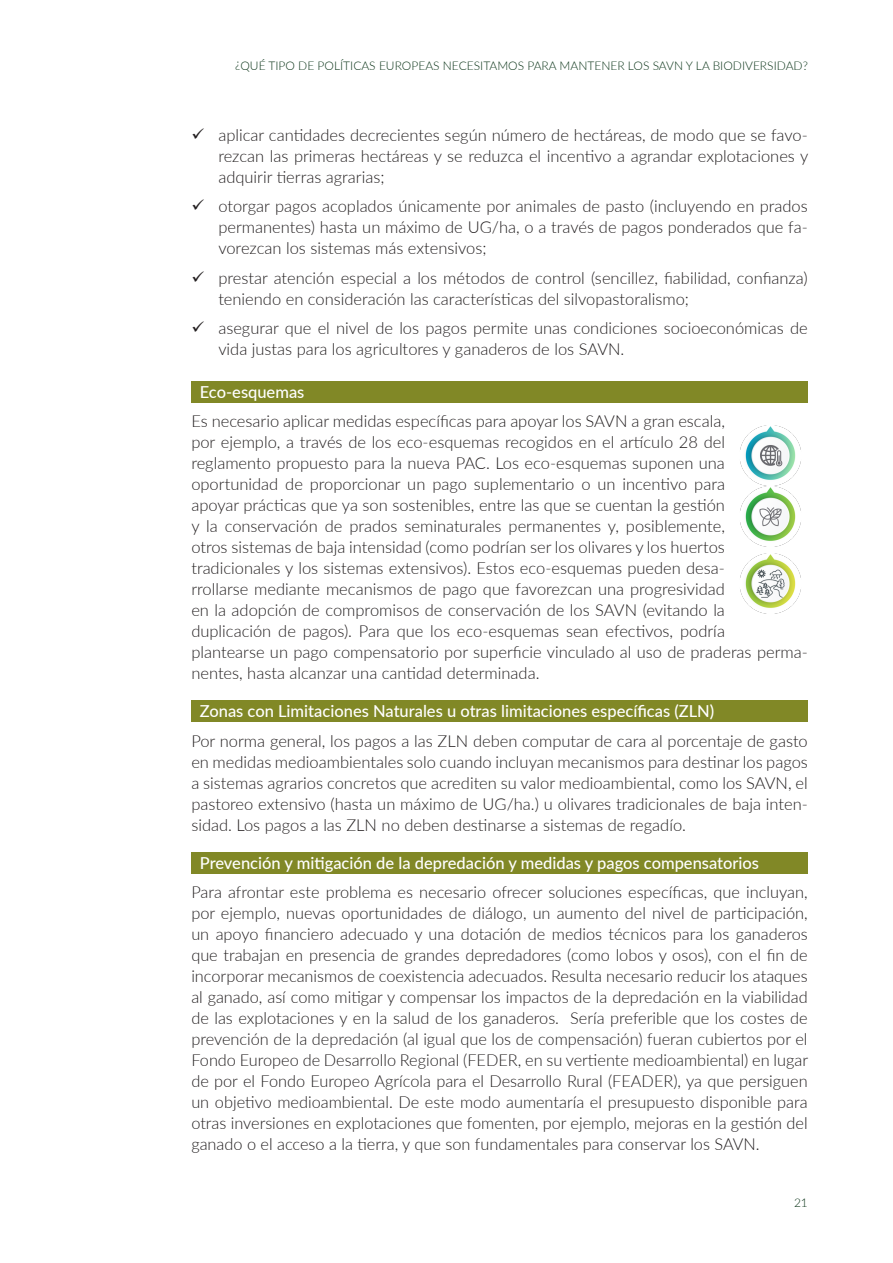
<style>
.page{position:relative;width:893px;height:1263px;background:#fff}
.page>*{position:absolute;margin:0;border:0;box-sizing:border-box;transform-origin:0 0}
.t1{font:300 16.5px/21px "Lato";color:#231f20;text-align:justify}
.Titulo3{font:500 16.5px "Lato";color:#fff}
.t2{font:300 12px "Lato";color:#0c3519}
</style>
<div class="page">
<div style="left:191px;top:853px;width:617px;height:21px;background:#818826"></div>
<div style="left:191px;top:382px;width:617px;height:21px;background:#818826"></div>
<div style="left:191px;top:701px;width:617px;height:21px;background:#818826"></div>
<img style="left:740px;top:425px;width:61px;height:57px">
<img style="left:740px;top:482px;width:61px;height:132px">
<p class="t2" style="left:235px;top:57px;width:574px">¿QUÉ TIPO DE POLÍTICAS EUROPEAS NECESITAMOS PARA MANTENER LOS SAVN Y LA BIODIVERSIDAD?</p>
<p class="t1" style="left:218px;top:124px;width:591px">aplicar cantidades decrecientes según número de hectáreas, de modo que se favo&shy;rezcan las primeras hectáreas y se reduzca el incentivo a agrandar explotaciones y adquirir tierras agrarias;</p>
<p class="t1" style="left:218px;top:195px;width:591px">otorgar pagos acoplados únicamente por animales de pasto (incluyendo en prados permanentes) hasta un máximo de UG/ha, o a través de pagos ponderados que fa&shy;vorezcan los sistemas más extensivos;</p>
<p class="t1" style="left:218px;top:267px;width:591px">prestar atención especial a los métodos de control (sencillez, fiabilidad, confianza) teniendo en consideración las características del silvopastoralismo;</p>
<p class="t1" style="left:218px;top:317px;width:591px">asegurar que el nivel de los pagos permite unas condiciones socioeconómicas de vida justas para los agricultores y ganaderos de los SAVN.</p>
<p class="Titulo3" style="left:200px;top:380px;width:106px">Eco-esquemas</p>
<p class="t1" style="left:191px;top:410px;width:618px;text-align:left">Es necesario aplicar medidas específicas para apoyar los SAVN a gran escala,<br>por ejemplo, a través de los eco-esquemas recogidos en el artículo 28 del reglamento propuesto para la nueva PAC. Los eco-esquemas suponen una oportunidad de proporcionar un pago suplementario o un incentivo para<br>apoyar prácticas que ya son sostenibles, entre las que se cuentan la gestión<br>y la conservación de prados seminaturales permanentes y, posiblemente,<br>otros sistemas de baja intensidad (como podrían ser los olivares y los huertos tradicionales y los sistemas extensivos). Estos eco-esquemas pueden desa-<br>rrollarse mediante mecanismos de pago que favorezcan una progresividad<br>en la adopción de compromisos de conservación de los SAVN (evitando la duplicación de pagos). Para que los eco-esquemas sean efectivos, podría<br>plantearse un pago compensatorio por superficie vinculado al uso de praderas perma&shy;nentes, hasta alcanzar una cantidad determinada.</p>
<p class="Titulo3" style="left:200px;top:699px;width:516px">Zonas con Limitaciones Naturales u otras limitaciones específicas (ZLN)</p>
<p class="t1" style="left:191px;top:730px;width:618px">Por norma general, los pagos a las ZLN deben computar de cara al porcentaje de gasto en medidas medioambientales solo cuando incluyan mecanismos para destinar los pagos a sistemas agrarios concretos que acrediten su valor medioambiental, como los SAVN, el pastoreo extensivo (hasta un máximo de UG/ha.) u olivares tradicionales de baja inten&shy;sidad. Los pagos a las ZLN no deben destinarse a sistemas de regadío.</p>
<p class="Titulo3" style="left:200px;top:851px;width:561px">Prevención y mitigación de la depredación y medidas y pagos compensatorios</p>
<p class="t1" style="left:191px;top:881px;width:618px">Para afrontar este problema es necesario ofrecer soluciones específicas, que incluyan, por ejemplo, nuevas oportunidades de diálogo, un aumento del nivel de participación, un apoyo financiero adecuado y una dotación de medios técnicos para los ganaderos que trabajan en presencia de grandes depredadores (como lobos y osos), con el fin de incorporar mecanismos de coexistencia adecuados. Resulta necesario reducir los ataques al ganado, así como mitigar y compensar los impactos de la depredación en la viabilidad de las explotaciones y en la salud de los ganaderos. Sería preferible que los costes de prevención de la depredación (al igual que los de compensación) fueran cubiertos por el Fondo Europeo de Desarrollo Regional (FEDER, en su vertiente medioambiental) en lugar de por el Fondo Europeo Agrícola para el Desarrollo Rural (FEADER), ya que persiguen un objetivo medioambiental. De este modo aumentaría el presupuesto disponible para otras inversiones en explotaciones que fomenten, por ejemplo, mejoras en la gestión del ganado o el acceso a la tierra, y que son fundamentales para conservar los SAVN.</p>
<p class="t2" style="left:794px;top:1194px;width:15px">21</p>
</div>
